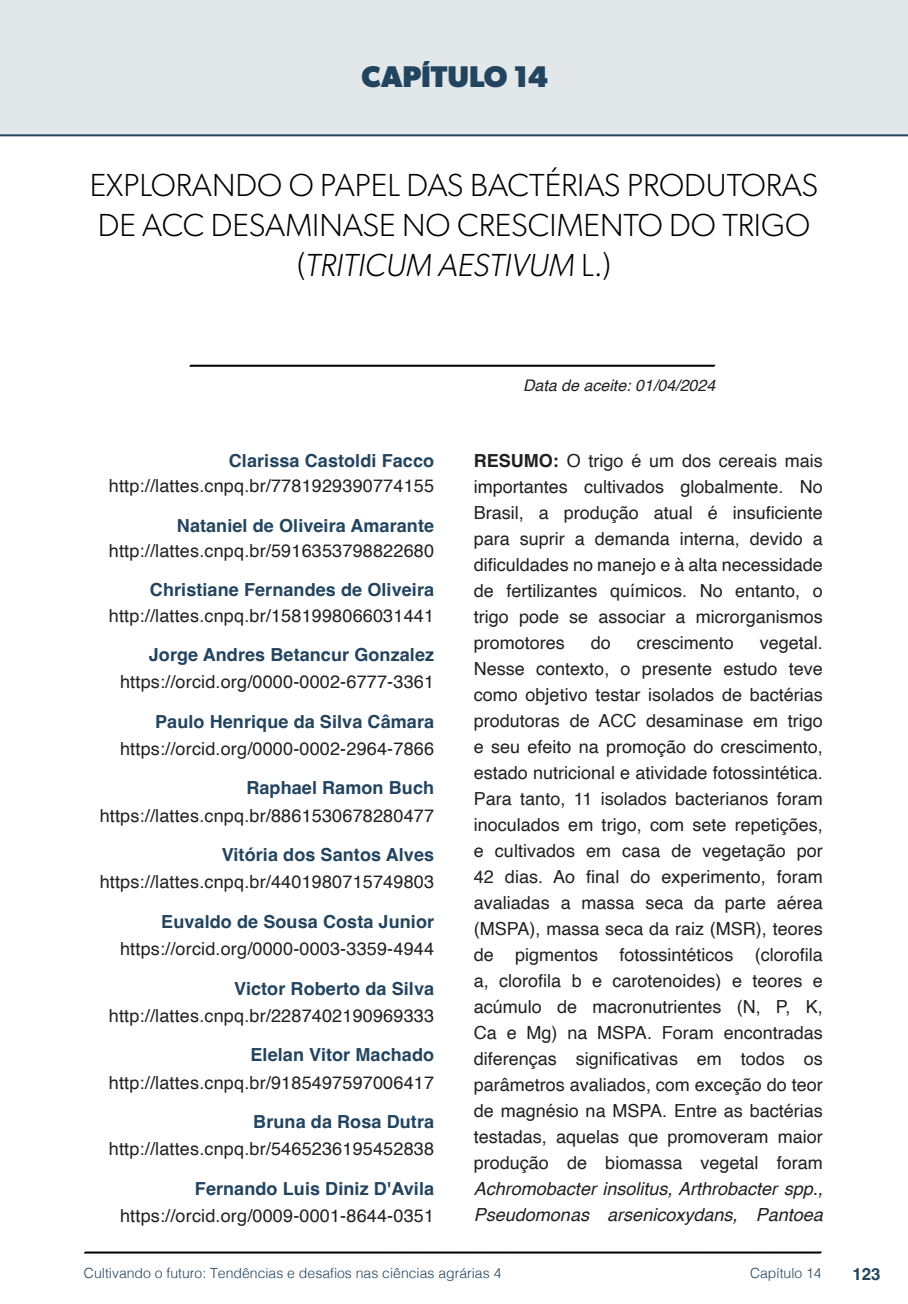
<style>
.page{position:relative;width:908px;height:1304px;background:#fff}
.page>*{position:absolute;margin:0;border:0;box-sizing:border-box;transform-origin:0 0}
.nome_artigos{font:300 32px/40px "Gibson";color:#000;text-align:center}
.capítulos{font:700 30px "Gibson";color:#23445f}
.Resumos_e_PC_TXT{font:18px/26px "Helvetica";color:#231f20;text-align:justify}
.info_autores{font:18px "Helvetica";letter-spacing:.01em;color:#231f20}
.nome_autores{font:700 18px "Helvetica";letter-spacing:.005em;color:#23445f}
.t1{font:700 16.8px "Helvetica";color:#23445f}
.t2{font:italic 16px "Helvetica";color:#231f20}
.t3{font:300 14px "Helvetica";color:#23445f}
.s1{font-style:italic}
.s2{font-weight:700}
</style>
<div class="page">
<svg style="left:84px;top:1251px;width:737px;height:3px;background:#515151"></svg>
<div style="left:0;top:0;width:907px;height:136px;background:#e2e7e9"></div>
<svg style="left:189px;top:364px;width:526px;height:3px;background:#4f4f4f"></svg>
<div style="left:44px;top:72px;width:68px;height:61px;background:#e2e7e9"></div>
<p class="capítulos" style="left:361px;top:58px;width:188px">CAPÍTULO 14</p>
<p class="nome_artigos" style="left:90px;top:164px;width:729px">EXPLORANDO O PAPEL DAS BACTÉRIAS PRODUTORAS<br>DE ACC DESAMINASE NO CRESCIMENTO DO TRIGO (<span class="s1">TRITICUM AESTIVUM</span> L.)</p>
<p class="nome_autores" style="left:229px;top:450px;width:207px">Clarissa Castoldi Facco</p>
<p class="info_autores" style="left:109px;top:472px;width:326px">http://lattes.cnpq.br/7781929390774155</p>
<p class="nome_autores" style="left:177px;top:514px;width:258px">Nataniel de Oliveira Amarante</p>
<p class="info_autores" style="left:109px;top:537px;width:326px">http://lattes.cnpq.br/5916353798822680</p>
<p class="nome_autores" style="left:150px;top:579px;width:285px">Christiane Fernandes de Oliveira</p>
<p class="info_autores" style="left:109px;top:602px;width:326px">http://lattes.cnpq.br/1581998066031441</p>
<p class="nome_autores" style="left:149px;top:644px;width:287px">Jorge Andres Betancur Gonzalez</p>
<p class="info_autores" style="left:120px;top:668px;width:315px">https://orcid.org/0000-0002-6777-3361</p>
<p class="nome_autores" style="left:155px;top:710px;width:280px">Paulo Henrique da Silva Câmara</p>
<p class="info_autores" style="left:120px;top:735px;width:315px">https://orcid.org/0000-0002-2964-7866</p>
<p class="nome_autores" style="left:246px;top:777px;width:189px">Raphael Ramon Buch</p>
<p class="info_autores" style="left:100px;top:802px;width:336px">https://lattes.cnpq.br/8861530678280477</p>
<p class="nome_autores" style="left:222px;top:844px;width:214px">Vitória dos Santos Alves</p>
<p class="info_autores" style="left:100px;top:868px;width:336px">https://lattes.cnpq.br/4401980715749803</p>
<p class="nome_autores" style="left:161px;top:910px;width:274px">Euvaldo de Sousa Costa Junior</p>
<p class="info_autores" style="left:120px;top:935px;width:315px">https://orcid.org/0000-0003-3359-4944</p>
<p class="nome_autores" style="left:234px;top:977px;width:201px">Victor Roberto da Silva</p>
<p class="info_autores" style="left:109px;top:1002px;width:326px">http://lattes.cnpq.br/2287402190969333</p>
<p class="nome_autores" style="left:250px;top:1044px;width:185px">Elelan Vitor Machado</p>
<p class="info_autores" style="left:109px;top:1068px;width:326px">http://lattes.cnpq.br/9185497597006417</p>
<p class="nome_autores" style="left:253px;top:1110px;width:182px">Bruna da Rosa Dutra</p>
<p class="info_autores" style="left:109px;top:1135px;width:326px">http://lattes.cnpq.br/5465236195452838</p>
<p class="nome_autores" style="left:195px;top:1177px;width:241px">Fernando Luis Diniz D'Avila</p>
<p class="info_autores" style="left:120px;top:1202px;width:315px">https://orcid.org/0009-0001-8644-0351</p>
<p class="t2" style="left:523px;top:373px;width:194px">Data de aceite: 01/04/2024</p>
<p class="Resumos_e_PC_TXT" style="left:473px;top:448px;width:350px"><span class="s2">RESUMO:</span> O trigo é um dos cereais mais importantes cultivados globalmente. No Brasil, a produção atual é insuficiente para suprir a demanda interna, devido a dificuldades no manejo e à alta necessidade de fertilizantes químicos. No entanto, o trigo pode se associar a microrganismos promotores</p>
<p class="Resumos_e_PC_TXT" style="left:590px;top:630px;width:22px">do</p>
<p class="Resumos_e_PC_TXT" style="left:636px;top:630px;width:99px">crescimento</p>
<p class="Resumos_e_PC_TXT" style="left:473px;top:630px;width:350px;text-indent:286px">vegetal.<br>Nesse contexto, o presente estudo teve como objetivo testar isolados de bactérias produtoras de ACC desaminase em trigo e seu efeito na promoção do crescimento, estado nutricional e atividade fotossintética.<br>Para tanto, 11 isolados bacterianos foram inoculados em trigo, com sete repetições, e cultivados em casa de vegetação por 42 dias. Ao final do experimento, foram avaliadas a massa seca da parte aérea (MSPA), massa seca da raiz (MSR), teores de pigmentos fotossintéticos (clorofila a, clorofila b e carotenoides) e teores e acúmulo de macronutrientes (N, P, K, Ca e Mg) na MSPA. Foram encontradas diferenças significativas em todos os parâmetros avaliados, com exceção do teor de magnésio na MSPA. Entre as bactérias testadas, aquelas que promoveram maior produção de biomassa vegetal foram <span class="s1">Achromobacter insolitus, Arthrobacter spp., Pseudomonas arsenicoxydans, Pantoea</span></p>
<p class="t3" style="left:84px;top:1261px;width:419px">Cultivando o futuro: Tendências e desafios nas ciências agrárias 4</p>
<p class="t3" style="left:749px;top:1261px;width:73px">Capítulo 14</p>
<p class="t1" style="left:851px;top:1264px;width:30px">123</p>
</div>
